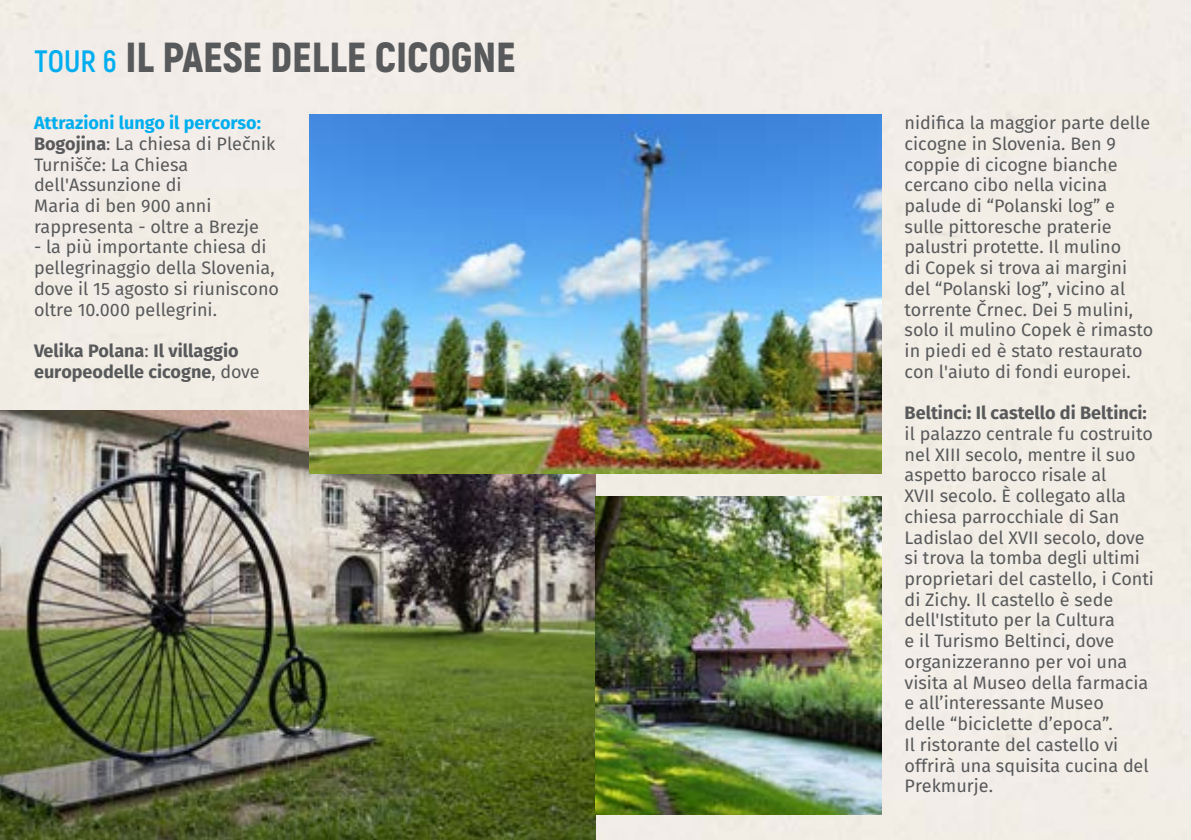
<style>
.page{position:relative;width:1191px;height:840px;background:#fff}
.page>*{position:absolute;margin:0;border:0;box-sizing:border-box;transform-origin:0 0}
.t1{font:900 42px "Akrobat";color:#58595b}
.t2{font:18px/20.6px "Fira Sans";color:#58595b}
.t3{font:700 18px/20.6px "Fira Sans";color:#58595b}
.s1{font-weight:700;font-size:30.8px;color:#00aeef}
.s2{font-weight:700;color:#00aeef}
.s3{font-weight:700}
.s4{font-weight:400}
</style>
<div class="page">
<div style="left:0;top:0;width:1191px;height:839px;background:#f2ede6"></div>
<img style="left:0;top:410px;width:595px;height:429px">
<img style="left:310px;top:115px;width:571px;height:358px">
<img style="left:595px;top:496px;width:286px;height:318px">
<h1 class="t1" style="left:35px;top:30px;width:483px"><span class="s1">TOUR 6</span> IL PAESE DELLE CICOGNE</h1>
<p class="t2" style="left:34px;top:114px;width:243px"><span class="s2">Attrazioni lungo il percorso:<br></span><span class="s3">Bogojina</span>: La chiesa di Plečnik<br>Turnišče: La Chiesa dell'Assunzione di<br>Maria di ben 900 anni rappresenta - oltre a Brezje</p>
<p class="t2" style="left:34px;top:238px;width:246px">- la più importante chiesa di pellegrinaggio della Slovenia, dove il 15 agosto si riuniscono oltre 10.000 pellegrini.</p>
<p class="t3" style="left:34px;top:341px;width:227px">Velika Polana<span class="s4">:</span> Il villaggio europeodelle cicogne<span class="s4">, dove</span></p>
<p class="t2" style="left:904px;top:114px;width:250px">nidifica la maggior parte delle cicogne in Slovenia. Ben 9 coppie di cicogne bianche cercano cibo nella vicina palude di “Polanski log” e sulle pittoresche praterie palustri protette. Il mulino<br>di Copek si trova ai margini del “Polanski log”, vicino al torrente Črnec. Dei 5 mulini, solo il mulino Copek è rimasto in piedi ed è stato restaurato con l'aiuto di fondi europei.</p>
<p class="t3" style="left:904px;top:403px;width:244px">Beltinci: Il castello di Beltinci:</p>
<p class="t2" style="left:904px;top:424px;width:251px">il palazzo centrale fu costruito nel XIII secolo, mentre il suo aspetto barocco risale al<br>XVII secolo. È collegato alla chiesa parrocchiale di San<br>Ladislao del XVII secolo, dove si trova la tomba degli ultimi proprietari del castello, i Conti di Zichy. Il castello è sede dell'Istituto per la Cultura<br>e il Turismo Beltinci, dove organizzeranno per voi una visita al Museo della farmacia e all’interessante Museo<br>delle “biciclette d’epoca”.<br>Il ristorante del castello vi offrirà una squisita cucina del<br>Prekmurje.</p>
</div>
